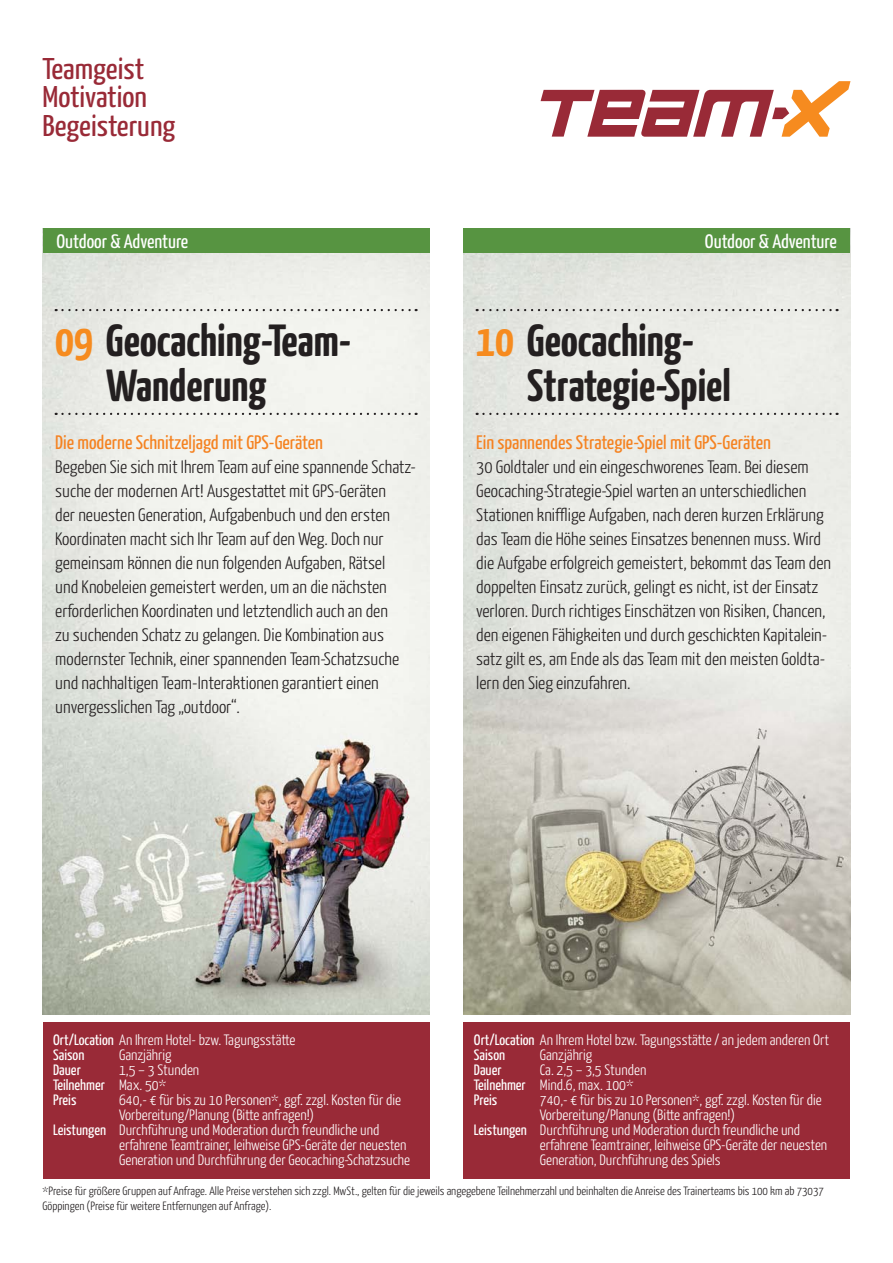
<style>
.page{position:relative;width:893px;height:1263px;background:#fff}
.page>*{position:absolute;margin:0;border:0;box-sizing:border-box;transform-origin:0 0}
.t1{font:700 45px/45px "Yanone Kaffeesatz";color:#231f20;scale:1.05 1}
.t2{font:30px/28.5px "Yanone Kaffeesatz";color:#992a37;scale:1.09 1}
.t3{font:19.5px "Yanone Kaffeesatz";color:#f58220;scale:1.05 1}
.t4{font:19.5px "Yanone Kaffeesatz";color:#fff;scale:1.05 1}
.t5{font:300 18px/24px "Yanone Kaffeesatz";color:#231f20;scale:1.05 1}
.t6{font:300 15px/15px "Yanone Kaffeesatz";color:#fff;scale:1.05 1}
.t7{font:15px "Yanone Kaffeesatz";color:#fff;scale:1.05 1}
.t8{font:300 12px/15px "Yanone Kaffeesatz";color:#231f20;scale:1.05 1}
.s1{color:#f68b1f}
.s2{font-weight:400}
</style>
<div class="page">
<svg style="left:541px;top:81px;width:309px;height:56px"></svg>
<img style="left:43px;top:253px;width:386px;height:761px">
<svg style="left:56px;top:309px;width:361px;height:2px"></svg>
<svg style="left:56px;top:413px;width:361px;height:2px"></svg>
<div style="left:43px;top:1022px;width:386px;height:157px;background:#992a37"></div>
<div style="left:43px;top:228px;width:386px;height:25px;background:#579441"></div>
<div style="left:463px;top:1022px;width:387px;height:157px;background:#992a37"></div>
<img style="left:463px;top:253px;width:387px;height:761px">
<svg style="left:477px;top:309px;width:361px;height:2px"></svg>
<svg style="left:477px;top:413px;width:361px;height:2px"></svg>
<div style="left:463px;top:228px;width:387px;height:25px;background:#579441"></div>
<h2 class="t2" style="left:43px;top:53px;width:123px">Teamgeist<br>Motivation<br>Begeisterung</h2>
<p class="t4" style="left:56px;top:230px;width:127px">Outdoor &amp; Adventure</p>
<h1 class="t1" style="left:106px;top:317px;width:235px;text-indent:-51px"><span class="s1">09</span> Geocaching-Team-<br>Wanderung</h1>
<p class="t3" style="left:55px;top:430px;width:256px">Die moderne Schnitzeljagd mit GPS-Geräten</p>
<p class="t5" style="left:55px;top:454px;width:345px">Begeben Sie sich mit Ihrem Team auf eine spannende Schatz&shy;suche der modernen Art! Ausgestattet mit GPS-Geräten<br>der neuesten Generation, Aufgabenbuch und den ersten Koordinaten macht sich Ihr Team auf den Weg. Doch nur gemeinsam können die nun folgenden Aufgaben, Rätsel<br>und Knobeleien gemeistert werden, um an die nächsten erforderlichen Koordinaten und letztendlich auch an den<br>zu suchenden Schatz zu gelangen. Die Kombination aus modernster Technik, einer spannenden Team-Schatzsuche und nachhaltigen Team-Interaktionen garantiert einen unvergesslichen Tag „outdoor“.</p>
<p class="t4" style="left:705px;top:230px;width:127px">Outdoor &amp; Adventure</p>
<h1 class="t1" style="left:527px;top:317px;width:195px;text-indent:-51px"><span class="s1">10</span> Geocaching-<br>Strategie-Spiel</h1>
<p class="t3" style="left:476px;top:430px;width:282px">Ein spannendes Strategie-Spiel mit GPS-Geräten</p>
<p class="t5" style="left:476px;top:454px;width:339px">30 Goldtaler und ein eingeschworenes Team. Bei diesem Geocaching-Strategie-Spiel warten an unterschiedlichen Stationen knifflige Aufgaben, nach deren kurzen Erklärung das Team die Höhe seines Einsatzes benennen muss. Wird die Aufgabe erfolgreich gemeistert, bekommt das Team den doppelten Einsatz zurück, gelingt es nicht, ist der Einsatz verloren. Durch richtiges Einschätzen von Risiken, Chancen, den eigenen Fähigkeiten und durch geschickten Kapitalein&shy;satz gilt es, am Ende als das Team mit den meisten Goldta&shy;lern den Sieg einzufahren.</p>
<p class="t6" style="left:53px;top:1032px;width:232px"><span class="s2">Ort/Location</span> An Ihrem Hotel- bzw. Tagungsstätte<br><span class="s2">Saison</span></p>
<p class="t6" style="left:119px;top:1047px;width:51px">Ganzjährig</p>
<p class="t6" style="left:53px;top:1062px;width:141px;text-indent:66px">1,5 – 3 Stunden<br><span class="s2">Teilnehmer</span> Max. 50*<br><span class="s2">Preis</span></p>
<p class="t7" style="left:53px;top:1061px;width:28px">Dauer</p>
<p class="t6" style="left:119px;top:1092px;width:270px">640,- € für bis zu 10 Personen*, ggf. zzgl. Kosten für die</p>
<p class="t6" style="left:119px;top:1107px;width:187px">Vorbereitung/Planung (Bitte anfragen!)</p>
<p class="t6" style="left:53px;top:1122px;width:312px"><span class="s2">Leistungen</span> Durchführung und Moderation durch freundliche und</p>
<p class="t6" style="left:119px;top:1137px;width:275px">erfahrene Teamtrainer, leihweise GPS-Geräte der neuesten</p>
<p class="t6" style="left:119px;top:1152px;width:279px">Generation und Durchführung der Geocaching-Schatzsuche</p>
<p class="t6" style="left:474px;top:1032px;width:340px"><span class="s2">Ort/Location</span> An Ihrem Hotel bzw. Tagungsstätte / an jedem anderen Ort<br><span class="s2">Saison</span></p>
<p class="t6" style="left:540px;top:1047px;width:51px">Ganzjährig</p>
<p class="t6" style="left:474px;top:1062px;width:166px;text-indent:66px">Ca. 2,5 – 3,5 Stunden<br><span class="s2">Teilnehmer</span> Mind.6, max. 100*<br><span class="s2">Preis</span></p>
<p class="t7" style="left:474px;top:1061px;width:28px">Dauer</p>
<p class="t6" style="left:540px;top:1092px;width:270px">740,- € für bis zu 10 Personen*, ggf. zzgl. Kosten für die</p>
<p class="t6" style="left:540px;top:1107px;width:187px">Vorbereitung/Planung (Bitte anfragen!)</p>
<p class="t6" style="left:474px;top:1122px;width:312px"><span class="s2">Leistungen</span> Durchführung und Moderation durch freundliche und</p>
<p class="t6" style="left:540px;top:1137px;width:275px">erfahrene Teamtrainer, leihweise GPS-Geräte der neuesten</p>
<p class="t6" style="left:540px;top:1152px;width:174px">Generation, Durchführung des Spiels</p>
<p class="t8" style="left:43px;top:1183px;width:746px">*Preise für größere Gruppen auf Anfrage. Alle Preise verstehen sich zzgl. MwSt., gelten für die jeweils angegebene Teilnehmerzahl und beinhalten die Anreise des Trainerteams bis 100 km ab 73037<br>Göppingen (Preise für weitere Entfernungen auf Anfrage).</p>
</div>
